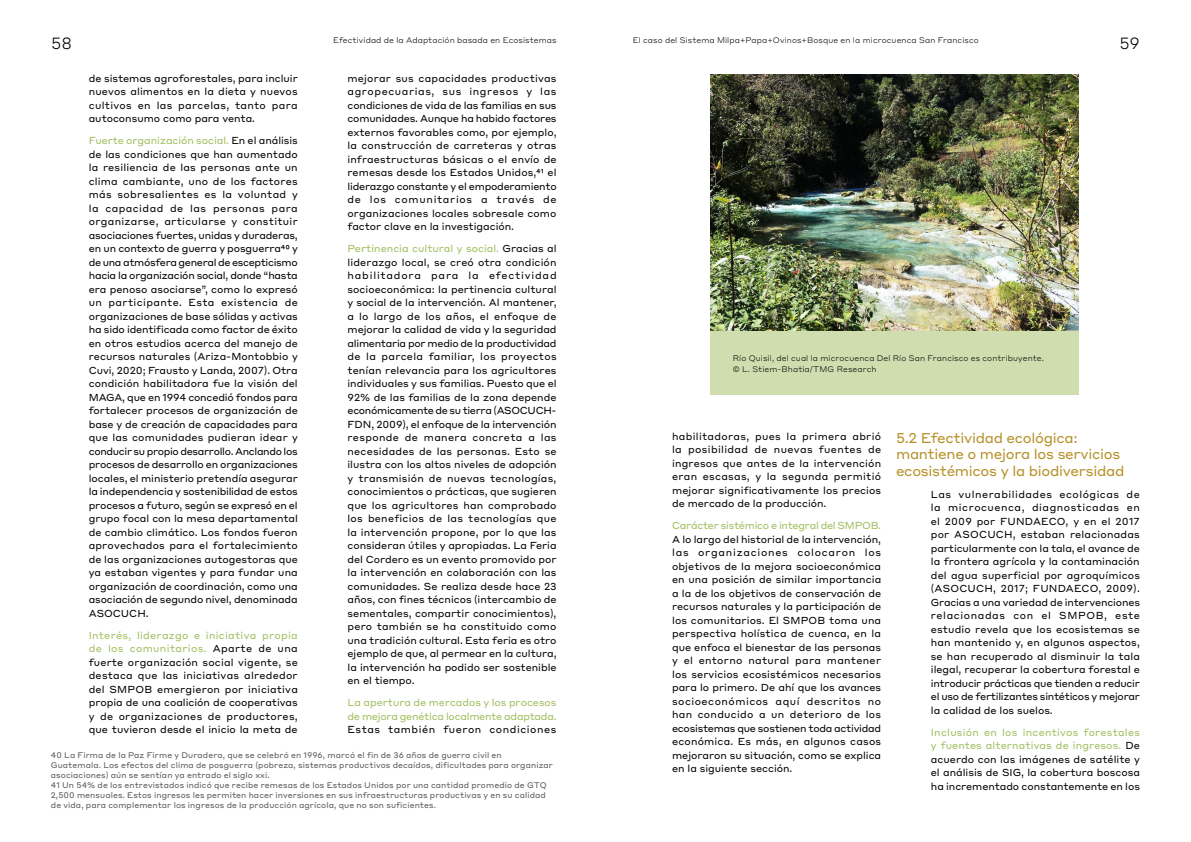
<style>
.page{position:relative;width:1191px;height:842px;background:#fff}
.page>*{position:absolute;margin:0;border:0;box-sizing:border-box;transform-origin:0 0}
.t1{font:300 16px "Styrene A";color:#000}
.t2{font:14px/16.5px "Styrene A";letter-spacing:-.02em;color:#b6922b}
.t3{font:10px/13.5px "Styrene A";letter-spacing:-.005em;color:#000;text-align:justify}
.t4{font:10px/13.5px "Styrene A";letter-spacing:-.025em;color:#a2be5f}
.t5{font:10px "Styrene A";letter-spacing:.055em;color:#000}
.t6{font:8px/10px "Styrene A";letter-spacing:.01em;color:#56595a}
.t7{font:300 8px/11px "Styrene A";letter-spacing:.01em;color:#000}
.s1{color:#a2be5f}
</style>
<div class="page">
<div style="left:710px;top:74px;width:368px;height:321px;background:#d0deaf"></div>
<img style="left:710px;top:74px;width:368px;height:257px">
<p class="t7" style="left:333px;top:34px;width:225px">Efectividad de la Adaptación basada en Ecosistemas</p>
<p class="t7" style="left:632px;top:34px;width:347px">El caso del Sistema Milpa+Papa+Ovinos+Bosque en la microcuenca San Francisco</p>
<h1 class="t1" style="left:51px;top:30px;width:22px">58</h1>
<h1 class="t1" style="left:1119px;top:30px;width:22px">59</h1>
<p class="t3" style="left:347px;top:71px;width:211px">mejorar sus capacidades productivas agropecuarias, sus ingresos y las condiciones de vida de las familias en sus comunidades. Aunque ha habido factores externos favorables como, por ejemplo, la construcción de carreteras y otras infraestructuras básicas o el envío de remesas desde los Estados Unidos,41 el liderazgo constante y el empoderamiento de los comunitarios a través de organizaciones locales sobresale como factor clave en la investigación.</p>
<p class="t3" style="left:347px;top:241px;width:211px"><span class="s1">Pertinencia cultural y social.</span> Gracias al liderazgo local, se creó otra condición habilitadora para la efectividad socioeconómica: la pertinencia cultural y social de la intervención. Al mantener, a lo largo de los años, el enfoque de mejorar la calidad de vida y la seguridad alimentaria por medio de la productividad de la parcela familiar, los proyectos tenían relevancia para los agricultores individuales y sus familias. Puesto que el 92% de las familias de la zona depende económicamente de su tierra (ASOCUCH-FDN, 2009), el enfoque de la intervención responde de manera concreta a las necesidades de las personas. Esto se ilustra con los altos niveles de adopción y transmisión de nuevas tecnologías, conocimientos o prácticas, que sugieren que los agricultores han comprobado los beneficios de las tecnologías que la intervención propone, por lo que las consideran útiles y apropiadas. La Feria del Cordero es un evento promovido por la intervención en colaboración con las comunidades. Se realiza desde hace 23 años, con fines técnicos (intercambio de sementales, compartir conocimientos), pero también se ha constituido como una tradición cultural. Esta feria es otro ejemplo de que, al permear en la cultura, la intervención ha podido ser sostenible en el tiempo.</p>
<p class="t4" style="left:347px;top:695px;width:211px">La apertura de mercados y los procesos de mejora genética localmente adaptada.</p>
<p class="t5" style="left:347px;top:721px;width:210px">Estas también fueron condiciones</p>
<p class="t6" style="left:51px;top:749px;width:503px">40 La Firma de la Paz Firme y Duradera, que se celebró en 1996, marcó el fin de 36 años de guerra civil en Guatemala. Los efectos del clima de posguerra (pobreza, sistemas productivos decaídos, dificultades para organizar asociaciones) aún se sentían ya entrado el siglo xxi.<br>41 Un 54% de los entrevistados indicó que recibe remesas de los Estados Unidos por una cantidad promedio de GTQ 2,500 mensuales. Estos ingresos les permiten hacer inversiones en sus infraestructuras productivas y en su calidad de vida, para complementar los ingresos de la producción agrícola, que no son suficientes.</p>
<p class="t3" style="left:89px;top:71px;width:210px">de sistemas agroforestales, para incluir nuevos alimentos en la dieta y nuevos cultivos en las parcelas, tanto para autoconsumo como para venta.</p>
<p class="t3" style="left:89px;top:133px;width:211px"><span class="s1">Fuerte organización social.</span> En el análisis de las condiciones que han aumentado la resiliencia de las personas ante un clima cambiante, uno de los factores más sobresalientes es la voluntad y la capacidad de las personas para organizarse, articularse y constituir asociaciones fuertes, unidas y duraderas, en un contexto de guerra y posguerra40 y de una atmósfera general de escepticismo hacia la organización social, donde “hasta era penoso asociarse”, como lo expresó un participante. Esta existencia de organizaciones de base sólidas y activas ha sido identificada como factor de éxito en otros estudios acerca del manejo de recursos naturales (Ariza-Montobbio y Cuvi, 2020; Frausto y Landa, 2007). Otra condición habilitadora fue la visión del MAGA, que en 1994 concedió fondos para fortalecer procesos de organización de base y de creación de capacidades para que las comunidades pudieran idear y conducir su propio desarrollo. Anclando los procesos de desarrollo en organizaciones locales, el ministerio pretendía asegurar la independencia y sostenibilidad de estos procesos a futuro, según se expresó en el grupo focal con la mesa departamental de cambio climático. Los fondos fueron aprovechados para el fortalecimiento de las organizaciones autogestoras que ya estaban vigentes y para fundar una organización de coordinación, como una asociación de segundo nivel, denominada ASOCUCH.</p>
<p class="t3" style="left:89px;top:628px;width:211px"><span class="s1">Interés, liderazgo e iniciativa propia de los comunitarios.</span> Aparte de una fuerte organización social vigente, se destaca que las iniciativas alrededor del SMPOB emergieron por iniciativa propia de una coalición de cooperativas y de organizaciones de productores, que tuvieron desde el inicio la meta de</p>
<p class="t7" style="left:733px;top:352px;width:312px">Río Quisil, del cual la microcuenca Del Río San Francisco es contribuyente. © L. Stiem-Bhatia/TMG Research</p>
<p class="t3" style="left:672px;top:429px;width:211px">habilitadoras, pues la primera abrió la posibilidad de nuevas fuentes de ingresos que antes de la intervención eran escasas, y la segunda permitió mejorar significativamente los precios de mercado de la producción.</p>
<p class="t4" style="left:672px;top:518px;width:210px">Carácter sistémico e integral del SMPOB.</p>
<p class="t3" style="left:672px;top:532px;width:211px">A lo largo del historial de la intervención, las organizaciones colocaron los objetivos de la mejora socioeconómica en una posición de similar importancia a la de los objetivos de conservación de recursos naturales y la participación de los comunitarios. El SMPOB toma una perspectiva holística de cuenca, en la que enfoca el bienestar de las personas y el entorno natural para mantener los servicios ecosistémicos necesarios para lo primero. De ahí que los avances socioeconómicos aquí descritos no han conducido a un deterioro de los ecosistemas que sostienen toda actividad económica. Es más, en algunos casos mejoraron su situación, como se explica en la siguiente sección.</p>
<h2 class="t2" style="left:896px;top:428px;width:230px">5.2 Efectividad ecológica: mantiene o mejora los servicios ecosistémicos y la biodiversidad</h2>
<p class="t3" style="left:931px;top:487px;width:211px">Las vulnerabilidades ecológicas de la microcuenca, diagnosticadas en el 2009 por FUNDAECO, y en el 2017 por ASOCUCH, estaban relacionadas particularmente con la tala, el avance de la frontera agrícola y la contaminación del agua superficial por agroquímicos (ASOCUCH, 2017; FUNDAECO, 2009).<br>Gracias a una variedad de intervenciones relacionadas con el SMPOB, este estudio revela que los ecosistemas se han mantenido y, en algunos aspectos, se han recuperado al disminuir la tala ilegal, recuperar la cobertura forestal e introducir prácticas que tienden a reducir el uso de fertilizantes sintéticos y mejorar la calidad de los suelos.</p>
<p class="t3" style="left:931px;top:725px;width:211px"><span class="s1">Inclusión en los incentivos forestales y fuentes alternativas de ingresos.</span> De acuerdo con las imágenes de satélite y el análisis de SIG, la cobertura boscosa ha incrementado constantemente en los</p>
</div>
